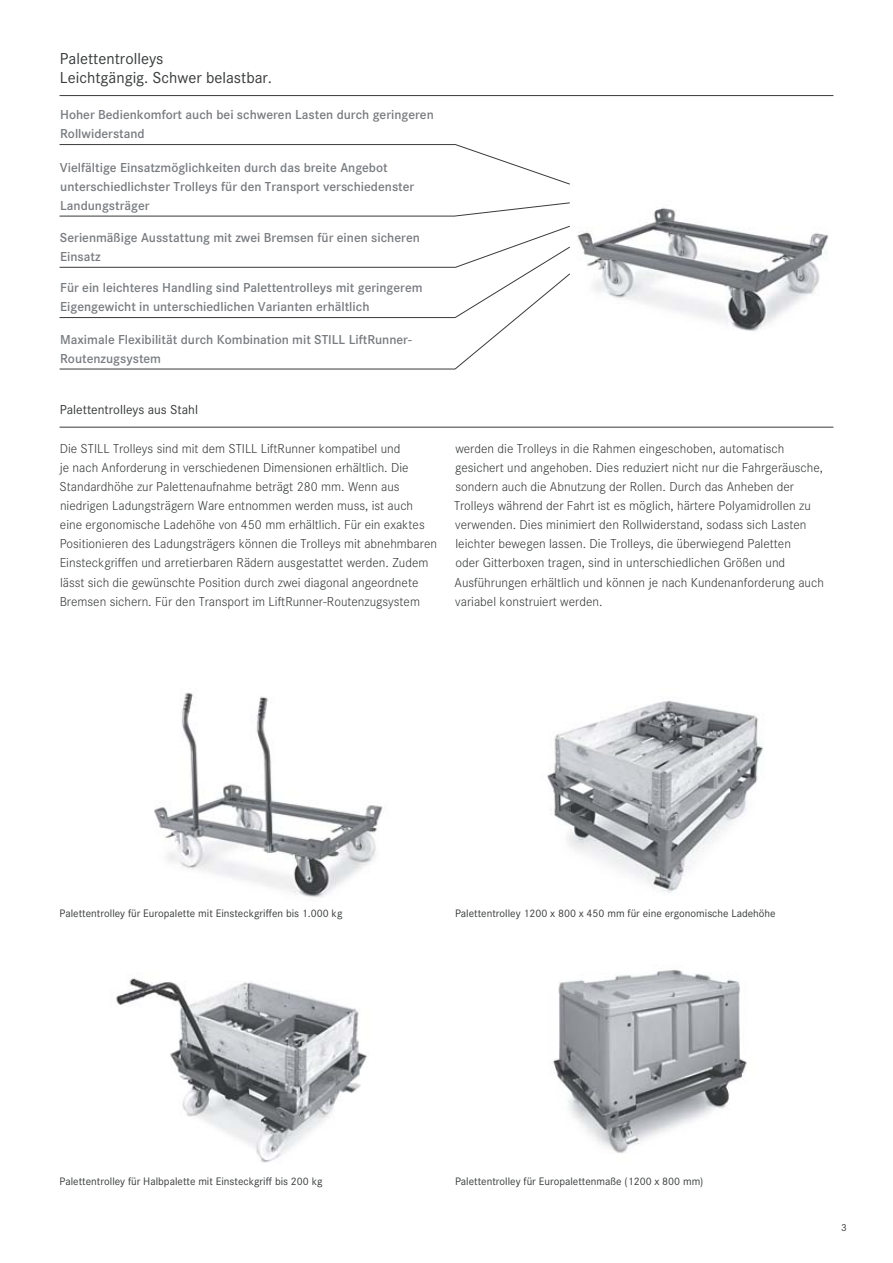
<style>
.page{position:relative;width:893px;height:1263px;background:#fff}
.page>*{position:absolute;margin:0;border:0;box-sizing:border-box;transform-origin:0 0}
.t1{font:16.5px/19.2px "Corporate S";color:#383a3b}
.t2{font:300 13.5px/19.2px "Corporate S";color:#383a3b}
.t3{font:600 13.5px/18.8px "Corporate S";color:#787b7f}
.t4{font:13.5px "Corporate S";color:#383a3b}
.t5{font:11.25px "Corporate S";color:#383a3b}
.t6{font:10.5px "Corporate S";color:#383a3b}
</style>
<div class="page">
<img style="left:577px;top:207px;width:252px;height:124px">
<img style="left:154px;top:692px;width:229px;height:205px">
<img style="left:116px;top:978px;width:252px;height:185px">
<img style="left:552px;top:970px;width:195px;height:183px">
<img style="left:547px;top:700px;width:216px;height:195px">
<hr style="left:60px;top:95px;width:773px;height:1px;background:#383a3b">
<hr style="left:60px;top:427px;width:773px;height:1px;background:#383a3b">
<hr style="left:60px;top:144px;width:395px;height:1px;background:#383a3b">
<hr style="left:60px;top:216px;width:395px;height:1px;background:#383a3b">
<hr style="left:60px;top:267px;width:395px;height:1px;background:#383a3b">
<hr style="left:60px;top:317px;width:395px;height:1px;background:#383a3b">
<hr style="left:60px;top:369px;width:395px;height:1px;background:#383a3b">
<svg style="left:455px;top:202px;width:115px;height:14px"></svg>
<svg style="left:454px;top:226px;width:116px;height:144px"></svg>
<svg style="left:454px;top:144px;width:116px;height:41px"></svg>
<p class="t1" style="left:60px;top:50px;width:214px">Palettentrolleys<br>Leichtgängig. Schwer belastbar.</p>
<p class="t3" style="left:60px;top:106px;width:375px">Hoher Bedienkomfort auch bei schweren Lasten durch geringeren<br>Rollwiderstand</p>
<p class="t3" style="left:60px;top:159px;width:356px">Vielfältige Einsatzmöglichkeiten durch das breite Angebot unterschiedlichster Trolleys für den Transport verschiedenster<br>Landungsträger</p>
<p class="t3" style="left:60px;top:229px;width:361px">Serienmäßige Ausstattung mit zwei Bremsen für einen sicheren<br>Einsatz</p>
<p class="t3" style="left:60px;top:279px;width:364px">Für ein leichteres Handling sind Palettentrolleys mit geringerem<br>Eigengewicht in unterschiedlichen Varianten erhältlich</p>
<p class="t3" style="left:60px;top:331px;width:353px">Maximale Flexibilität durch Kombination mit STILL LiftRunner-<br>Routenzugsystem</p>
<p class="t4" style="left:60px;top:405px;width:140px">Palettentrolleys aus Stahl</p>
<p class="t2" style="left:59px;top:440px;width:379px">Die STILL Trolleys sind mit dem STILL LiftRunner kompatibel und<br>je nach Anforderung in verschiedenen Dimensionen erhältlich. Die Standardhöhe zur Palettenaufnahme beträgt 280 mm. Wenn aus niedrigen Ladungsträgern Ware entnommen werden muss, ist auch eine ergonomische Ladehöhe von 450 mm erhältlich. Für ein exaktes Positionieren des Ladungsträgers können die Trolleys mit abnehmbaren Einsteckgriffen und arretierbaren Rädern ausgestattet werden. Zudem lässt sich die gewünschte Position durch zwei diagonal angeordnete Bremsen sichern. Für den Transport im LiftRunner-Routenzugsystem</p>
<p class="t2" style="left:454px;top:440px;width:371px">werden die Trolleys in die Rahmen eingeschoben, automatisch gesichert und angehoben. Dies reduziert nicht nur die Fahrgeräusche, sondern auch die Abnutzung der Rollen. Durch das Anheben der Trolleys während der Fahrt ist es möglich, härtere Polyamidrollen zu verwenden. Dies minimiert den Rollwiderstand, sodass sich Lasten leichter bewegen lassen. Die Trolleys, die überwiegend Paletten<br>oder Gitterboxen tragen, sind in unterschiedlichen Größen und Ausführungen erhältlich und können je nach Kundenanforderung auch variabel konstruiert werden.</p>
<p class="t5" style="left:60px;top:909px;width:284px">Palettentrolley für Europalette mit Einsteckgriffen bis 1.000 kg</p>
<p class="t5" style="left:60px;top:1177px;width:265px">Palettentrolley für Halbpalette mit Einsteckgriff bis 200 kg</p>
<p class="t5" style="left:455px;top:909px;width:322px">Palettentrolley 1200 x 800 x 450 mm für eine ergonomische Ladehöhe</p>
<p class="t5" style="left:455px;top:1177px;width:250px">Palettentrolley für Europalettenmaße (1200 x 800 mm)</p>
<p class="t6" style="left:841px;top:1223px;width:7px">3</p>
</div>
